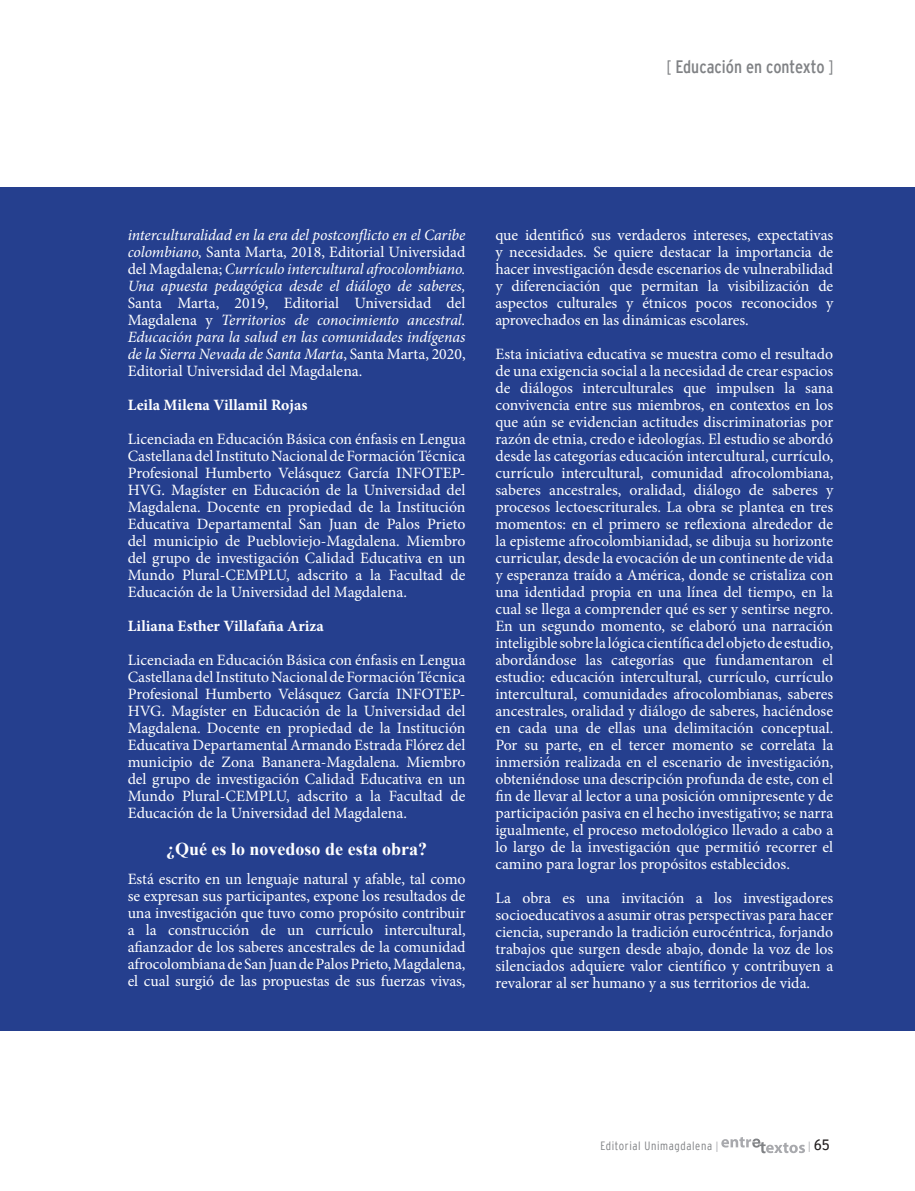
<style>
.page{position:relative;width:915px;height:1191px;background:#fff}
.page>*{position:absolute;margin:0;border:0;box-sizing:border-box;transform-origin:0 0}
.t1{font:700 18px "Times New Roman";color:#fff}
.t2{font:18px "Interstate Cond Mono";color:#808285}
.C__de_texto_Principa{font:15.75px/17px "Minion Pro";letter-spacing:-.005em;color:#fff;text-align:justify}
.C__de_texto_Principa-2{font:italic 15.75px/17px "Minion Pro";letter-spacing:-.005em;color:#fff;text-align:justify}
.C__de_texto_Principa-3{font:700 15.75px "Minion Pro";color:#fff}
.t3{font:15px "Interstate Cond Mono";color:#231f20}
.t4{font:300 condensed 12px "Interstate";letter-spacing:.05em;color:#808285}
.s1{font-family:"Interstate";font-weight:300;font-stretch:condensed}
.s2{font-style:normal}
.s3{font-family:"Interstate Mono Lgt";font-weight:400;font-stretch:normal;font-size:10.5px;color:#a8a9ad}
.s4{font-family:"Interstate Mono Lgt";font-size:10.5px;color:#a8a9ad}
</style>
<div class="page">
<svg style="left:721px;top:1137px;width:83px;height:16px"></svg>
<div style="left:0;top:187px;width:914px;height:843px;background:#253f8e"></div>
<p class="t2" style="left:666px;top:57px;width:169px"><span class="s1">[</span> Educación en contexto <span class="s1">]</span></p>
<p class="C__de_texto_Principa-2" style="left:128px;top:227px;width:339px">interculturalidad en la era del postconflicto en el Caribe colombiano, <span class="s2">Santa Marta, 2018, Editorial Universidad del Magdalena;</span> Currículo intercultural afrocolombiano.<br>Una apuesta pedagógica desde el diálogo de saberes, <span class="s2">Santa Marta, 2019, Editorial Universidad del Magdalena y</span> Territorios de conocimiento ancestral.<br>Educación para la salud en las comunidades indígenas de la Sierra Nevada de Santa Marta<span class="s2">, Santa Marta, 2020, Editorial Universidad del Magdalena.</span></p>
<p class="C__de_texto_Principa-3" style="left:128px;top:394px;width:181px">Leila Milena Villamil Rojas</p>
<p class="C__de_texto_Principa" style="left:128px;top:431px;width:339px">Licenciada en Educación Básica con énfasis en Lengua Castellana del Instituto Nacional de Formación Técnica Profesional Humberto Velásquez García INFOTEP-HVG. Magíster en Educación de la Universidad del Magdalena. Docente en propiedad de la Institución Educativa Departamental San Juan de Palos Prieto del municipio de Puebloviejo-Magdalena. Miembro del grupo de investigación Calidad Educativa en un Mundo Plural-CEMPLU, adscrito a la Facultad de Educación de la Universidad del Magdalena.</p>
<p class="C__de_texto_Principa-3" style="left:128px;top:615px;width:197px">Liliana Esther Villafaña Ariza</p>
<p class="C__de_texto_Principa" style="left:128px;top:652px;width:339px">Licenciada en Educación Básica con énfasis en Lengua Castellana del Instituto Nacional de Formación Técnica Profesional Humberto Velásquez García INFOTEP-HVG. Magíster en Educación de la Universidad del Magdalena. Docente en propiedad de la Institución Educativa Departamental Armando Estrada Flórez del municipio de Zona Bananera-Magdalena. Miembro del grupo de investigación Calidad Educativa en un Mundo Plural-CEMPLU, adscrito a la Facultad de Educación de la Universidad del Magdalena.</p>
<p class="t1" style="left:166px;top:836px;width:262px">¿Qué es lo novedoso de esta obra?</p>
<p class="C__de_texto_Principa" style="left:128px;top:870px;width:339px">Está escrito en un lenguaje natural y afable, tal como se expresan sus participantes, expone los resultados de una investigación que tuvo como propósito contribuir a la construcción de un currículo intercultural, afianzador de los saberes ancestrales de la comunidad afrocolombiana de San Juan de Palos Prieto, Magdalena, el cual surgió de las propuestas de sus fuerzas vivas,</p>
<p class="C__de_texto_Principa" style="left:495px;top:227px;width:339px">que identificó sus verdaderos intereses, expectativas y necesidades. Se quiere destacar la importancia de hacer investigación desde escenarios de vulnerabilidad y diferenciación que permitan la visibilización de aspectos culturales y étnicos pocos reconocidos y aprovechados en las dinámicas escolares.</p>
<p class="C__de_texto_Principa" style="left:495px;top:346px;width:339px">Esta iniciativa educativa se muestra como el resultado de una exigencia social a la necesidad de crear espacios de diálogos interculturales que impulsen la sana convivencia entre sus miembros, en contextos en los que aún se evidencian actitudes discriminatorias por razón de etnia, credo e ideologías. El estudio se abordó desde las categorías educación intercultural, currículo, currículo intercultural, comunidad afrocolombiana, saberes ancestrales, oralidad, diálogo de saberes y procesos lectoescriturales. La obra se plantea en tres momentos: en el primero se reflexiona alrededor de la episteme afrocolombianidad, se dibuja su horizonte curricular, desde la evocación de un continente de vida y esperanza traído a América, donde se cristaliza con una identidad propia en una línea del tiempo, en la cual se llega a comprender qué es ser y sentirse negro.<br>En un segundo momento, se elaboró una narración inteligible sobre la lógica científica del objeto de estudio, abordándose las categorías que fundamentaron el estudio: educación intercultural, currículo, currículo intercultural, comunidades afrocolombianas, saberes ancestrales, oralidad y diálogo de saberes, haciéndose en cada una de ellas una delimitación conceptual.<br>Por su parte, en el tercer momento se correlata la inmersión realizada en el escenario de investigación, obteniéndose una descripción profunda de este, con el fin de llevar al lector a una posición omnipresente y de participación pasiva en el hecho investigativo; se narra igualmente, el proceso metodológico llevado a cabo a lo largo de la investigación que permitió recorrer el camino para lograr los propósitos establecidos.</p>
<p class="C__de_texto_Principa" style="left:495px;top:890px;width:339px">La obra es una invitación a los investigadores socioeducativos a asumir otras perspectivas para hacer ciencia, superando la tradición eurocéntrica, forjando trabajos que surgen desde abajo, donde la voz de los silenciados adquiere valor científico y contribuyen a revalorar al ser humano y a sus territorios de vida.</p>
<p class="t4" style="left:600px;top:1139px;width:120px">Editorial Unimagdalena <span class="s3">|</span></p>
<p class="t3" style="left:807px;top:1136px;width:24px"><span class="s4">|</span> 65</p>
</div>
